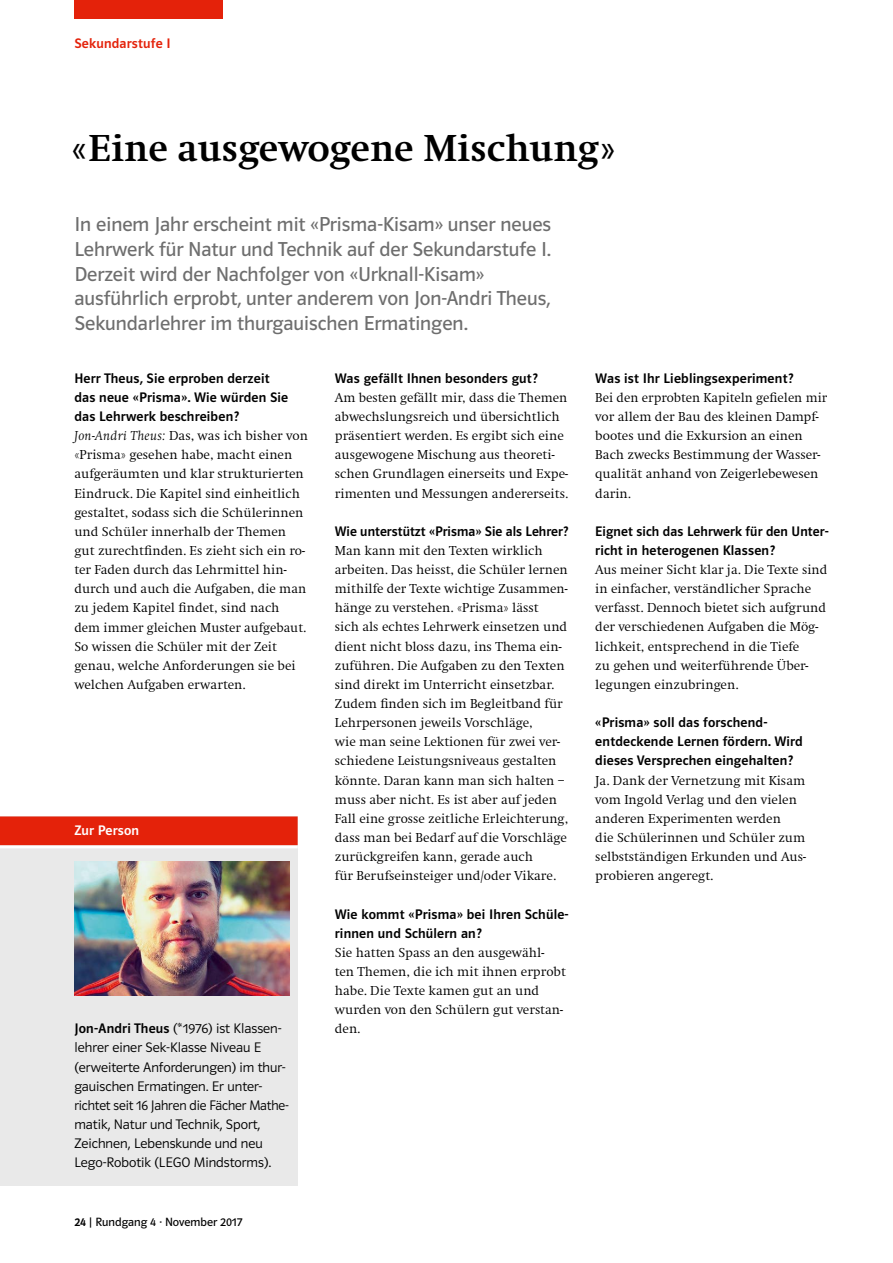
<style>
.page{position:relative;width:893px;height:1263px;background:#fff}
.page>*{position:absolute;margin:0;border:0;box-sizing:border-box;transform-origin:0 0}
.t1{font:700 39px "Swift EF";color:#000}
.t2{font:20.25px/24.8px "Polo ST11 K Buch";color:#6e6e6e}
.t3{font:13.8px/19.2px "Polo ST11 K Krftg";letter-spacing:.015em;color:#000}
.t4{font:13.8px/19.2px "Polo ST11 K Leicht";color:#000}
.t5{font:13.8px "Polo ST11 K Krftg";letter-spacing:.015em;color:#e4220a}
.t6{font:13.8px "Polo ST11 K Krftg";letter-spacing:.015em;color:#fff}
.t7{font:300 13.5px/19.2px "Swift EF";color:#000}
.t8{font:12px "Polo ST11 K Buch";color:#000}
.s1{font-style:italic}
.s2{font-family:"Polo ST11 K Krftg"}
</style>
<div class="page">
<div style="left:74px;top:0;width:149px;height:19px;background:#e4220a"></div>
<div style="left:0;top:816px;width:298px;height:370px;background:#e9e9e9"></div>
<hr style="left:0;top:845px;width:298px;height:3px;background:#fff">
<div style="left:0;top:816px;width:298px;height:29px;background:#e4220a"></div>
<img style="left:74px;top:861px;width:215px;height:134px">
<p class="t5" style="left:74px;top:36px;width:98px">Sekundarstufe I</p>
<h1 class="t1" style="left:72px;top:128px;width:544px">«Eine ausgewogene Mischung»</h1>
<p class="t2" style="left:74px;top:212px;width:478px">In einem Jahr erscheint mit «Prisma-Kisam» unser neues Lehrwerk für Natur und Technik auf der Sekundarstufe I.<br>Derzeit wird der Nachfolger von «Urknall-Kisam» ausführlich erprobt, unter anderem von Jon-Andri Theus, Sekundarlehrer im thurgauischen Ermatingen.</p>
<p class="t3" style="left:74px;top:369px;width:215px">Herr Theus, Sie erproben derzeit das neue «Prisma». Wie würden Sie das Lehrwerk beschreiben?</p>
<p class="t7" style="left:74px;top:426px;width:235px"><span class="s1">Jon-Andri Theus:</span> Das, was ich bisher von «Prisma» gesehen habe, macht einen aufgeräumten und klar strukturierten Eindruck. Die Kapitel sind einheitlich gestaltet, sodass sich die Schülerinnen und Schüler innerhalb der Themen gut zurechtfinden. Es zieht sich ein ro&shy;ter Faden durch das Lehrmittel hin&shy;durch und auch die Aufgaben, die man zu jedem Kapitel findet, sind nach dem immer gleichen Muster aufgebaut.<br>So wissen die Schüler mit der Zeit genau, welche Anforderungen sie bei welchen Aufgaben erwarten.</p>
<p class="t6" style="left:74px;top:823px;width:66px">Zur Person</p>
<p class="t4" style="left:74px;top:1019px;width:216px"><span class="s2">Jon-Andri Theus</span> (*1976) ist Klassen&shy;lehrer einer Sek-Klasse Niveau E (erweiterte Anforderungen) im thur&shy;gauischen Ermatingen. Er unter&shy;richtet seit 16 Jahren die Fächer Mathe&shy;matik, Natur und Technik, Sport, Zeichnen, Lebenskunde und neu Lego-Robotik (LEGO Mindstorms).</p>
<p class="t8" style="left:74px;top:1215px;width:170px"><span class="s2">24</span> | Rundgang 4 · November 2017</p>
<p class="t3" style="left:335px;top:369px;width:204px">Was gefällt Ihnen besonders gut?</p>
<p class="t7" style="left:335px;top:388px;width:235px">Am besten gefällt mir, dass die Themen abwechslungsreich und übersichtlich präsentiert werden. Es ergibt sich eine ausgewogene Mischung aus theoreti&shy;schen Grundlagen einerseits und Expe&shy;rimenten und Messungen andererseits.</p>
<p class="t3" style="left:335px;top:522px;width:235px">Wie unterstützt «Prisma» Sie als Lehrer?</p>
<p class="t7" style="left:335px;top:541px;width:235px">Man kann mit den Texten wirklich arbeiten. Das heisst, die Schüler lernen mithilfe der Texte wichtige Zusammen&shy;hänge zu verstehen. «Prisma» lässt<br>sich als echtes Lehrwerk einsetzen und dient nicht bloss dazu, ins Thema ein&shy;zuführen. Die Aufgaben zu den Texten sind direkt im Unterricht einsetzbar.<br>Zudem finden sich im Begleitband für Lehrpersonen jeweils Vorschläge,<br>wie man seine Lektionen für zwei ver&shy;schiedene Leistungsniveaus gestalten könnte. Daran kann man sich halten – muss aber nicht. Es ist aber auf jeden Fall eine grosse zeitliche Erleichterung, dass man bei Bedarf auf die Vorschläge zurückgreifen kann, gerade auch<br>für Berufseinsteiger und/oder Vikare.</p>
<p class="t3" style="left:335px;top:904px;width:235px">Wie kommt «Prisma» bei Ihren Schüle&shy;rinnen und Schülern an?</p>
<p class="t7" style="left:335px;top:943px;width:233px">Sie hatten Spass an den ausgewähl&shy;ten Themen, die ich mit ihnen erprobt habe. Die Texte kamen gut an und wurden von den Schülern gut verstan&shy;den.</p>
<p class="t3" style="left:595px;top:369px;width:200px">Was ist Ihr Lieblingsexperiment?</p>
<p class="t7" style="left:595px;top:388px;width:233px">Bei den erprobten Kapiteln gefielen mir vor allem der Bau des kleinen Dampf&shy;bootes und die Exkursion an einen<br>Bach zwecks Bestimmung der Wasser&shy;qualität anhand von Zeigerlebewesen darin.</p>
<p class="t3" style="left:595px;top:522px;width:235px">Eignet sich das Lehrwerk für den Unter&shy;richt in heterogenen Klassen?</p>
<p class="t7" style="left:595px;top:560px;width:233px">Aus meiner Sicht klar ja. Die Texte sind in einfacher, verständlicher Sprache verfasst. Dennoch bietet sich aufgrund der verschiedenen Aufgaben die Mög&shy;lichkeit, entsprechend in die Tiefe<br>zu gehen und weiterführende Über&shy;legungen einzubringen.</p>
<p class="t3" style="left:595px;top:713px;width:209px">«Prisma» soll das forschend-- entdeckende Lernen fördern. Wird dieses Versprechen eingehalten?</p>
<p class="t7" style="left:595px;top:771px;width:212px">Ja. Dank der Vernetzung mit Kisam vom Ingold Verlag und den vielen anderen Experimenten werden<br>die Schülerinnen und Schüler zum selbstständigen Erkunden und Aus&shy;probieren angeregt.</p>
</div>
